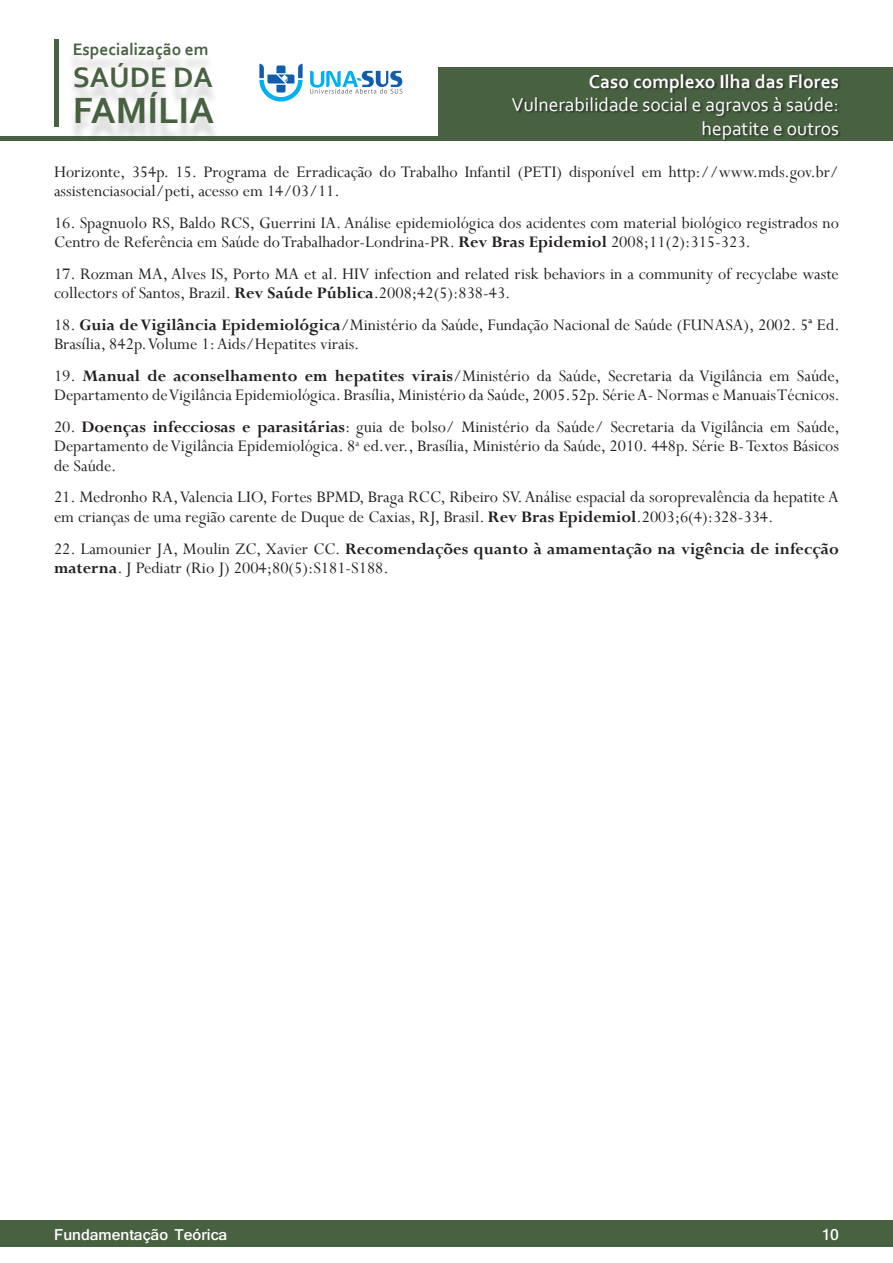
<style>
.page{position:relative;width:893px;height:1263px;background:#fff}
.page>*{position:absolute;margin:0;border:0;box-sizing:border-box;transform-origin:0 0}
.t1{font:700 38.25px "Corbel";color:#486141}
.t2{font:700 29.55px "Corbel";color:#486141}
.t3{font:19.5px/23.4px "Corbel";color:#fff;text-align:right}
.t4{font:700 19.5px "Corbel";color:#fff}
.Referencia_Bibliogra{font:18px/19.2px "Perpetua";color:#231f20}
.t5{font:700 17.4px "Corbel";color:#486141}
.t6{font:700 16.5px "Shruti";color:#fff}
.s1{font-weight:700}
</style>
<div class="page">
<div style="left:438px;top:67px;width:455px;height:73px;background:#486141"></div>
<hr style="left:0;top:136px;width:893px;height:4px;background:#486141">
<div style="left:512px;top:74px;width:330px;height:68px;background:#231f20;opacity:.75"></div>
<div style="left:0;top:1220px;width:893px;height:27px;background:#486141"></div>
<div style="left:54px;top:39px;width:5px;height:87px;background:#486141"></div>
<div style="left:67px;top:49px;width:153px;height:94px;background:#231f20;opacity:.2"></div>
<svg style="left:259px;top:64px;width:44px;height:38px"></svg>
<svg style="left:310px;top:71px;width:92px;height:23px"></svg>
<p class="t5" style="left:73px;top:38px;width:137px">Especialização em</p>
<h2 class="t2" style="left:73px;top:59px;width:142px">SAÚDE DA</h2>
<h1 class="t1" style="left:73px;top:87px;width:143px">FAMÍLIA</h1>
<p class="t4" style="left:589px;top:69px;width:252px">Caso complexo Ilha das Flores</p>
<p class="t3" style="left:512px;top:93px;width:329px">Vulnerabilidade social e agravos à saúde: hepatite e outros</p>
<p class="Referencia_Bibliogra" style="left:54px;top:162px;width:786px">Horizonte, 354p. 15. Programa de Erradicação do Trabalho Infantil (PETI) disponível em http://www.mds.gov.br/ assistenciasocial/peti, acesso em 14/03/11.</p>
<p class="Referencia_Bibliogra" style="left:54px;top:213px;width:786px">16. Spagnuolo RS, Baldo RCS, Guerrini IA. Análise epidemiológica dos acidentes com material biológico registrados no<br>Centro de Referência em Saúde do Trabalhador-Londrina-PR. <span class="s1">Rev Bras Epidemiol</span> 2008;11(2):315-323.</p>
<p class="Referencia_Bibliogra" style="left:54px;top:264px;width:786px">17. Rozman MA, Alves IS, Porto MA et al. HIV infection and related risk behaviors in a community of recyclabe waste collectors of Santos, Brazil. <span class="s1">Rev Saúde Pública</span>.2008;42(5):838-43.</p>
<p class="Referencia_Bibliogra" style="left:54px;top:315px;width:787px">18. <span class="s1">Guia de Vigilância Epidemiológica</span>/Ministério da Saúde, Fundação Nacional de Saúde (FUNASA), 2002. 5ª Ed.<br>Brasília, 842p. Volume 1: Aids/Hepatites virais.</p>
<p class="Referencia_Bibliogra" style="left:54px;top:366px;width:787px">19. <span class="s1">Manual de aconselhamento em hepatites virais</span>/Ministério da Saúde, Secretaria da Vigilância em Saúde,<br>Departamento de Vigilância Epidemiológica. Brasília, Ministério da Saúde, 2005.52p. Série A- Normas e Manuais Técnicos.</p>
<p class="Referencia_Bibliogra" style="left:54px;top:417px;width:787px;text-align:justify">20. <span class="s1">Doenças infecciosas e parasitárias</span>: guia de bolso/ Ministério da Saúde/ Secretaria da Vigilância em Saúde, Departamento de Vigilância Epidemiológica. 8<sup>a</sup> ed.ver., Brasília, Ministério da Saúde, 2010. 448p. Série B- Textos Básicos de Saúde.</p>
<p class="Referencia_Bibliogra" style="left:54px;top:487px;width:786px">21. Medronho RA, Valencia LIO, Fortes BPMD, Braga RCC, Ribeiro SV. Análise espacial da soroprevalência da hepatite A em crianças de uma região carente de Duque de Caxias, RJ, Brasil. <span class="s1">Rev Bras Epidemiol</span>.2003;6(4):328-334.</p>
<p class="Referencia_Bibliogra" style="left:54px;top:538px;width:786px">22. Lamounier JA, Moulin ZC, Xavier CC. <span class="s1">Recomendações quanto à amamentação na vigência de infecção materna</span>. J Pediatr (Rio J) 2004;80(5):S181-S188.</p>
<p class="t6" style="left:54px;top:1225px;width:175px">Fundamentação Teórica</p>
<p class="t6" style="left:821px;top:1225px;width:19px">10</p>
</div>
